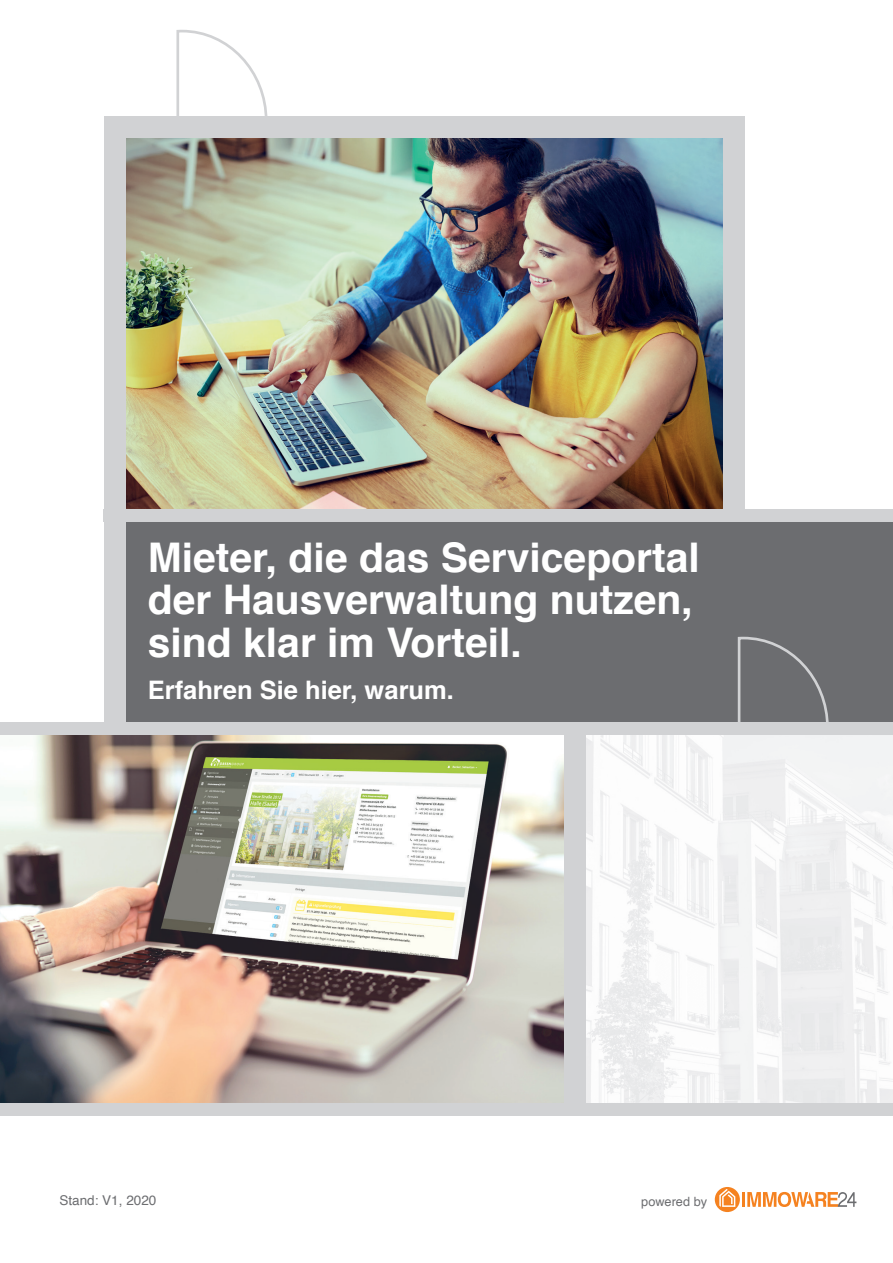
<style>
.page{position:relative;width:893px;height:1263px;background:#fff}
.page>*{position:absolute;margin:0;border:0;box-sizing:border-box;transform-origin:0 0}
.t1{font:700 40.8px/42.5px "Helvetica";color:#fff}
.t2{font:700 25.5px "Helvetica";color:#fff}
.t3{font:13.5px "Helvetica";color:#6c6d70}
.t4{font:12.75px "Helvetica";color:#6c6d70}
</style>
<div class="page">
<img style="left:585px;top:734px;width:308px;height:369px">
<img style="left:0;top:734px;width:564px;height:369px">
<img style="left:125px;top:137px;width:598px;height:372px">
<div style="left:104px;top:116px;width:638px;height:21px;background:#d1d2d4"></div>
<div style="left:715px;top:1187px;width:25px;height:25px;background:#f58220;border-radius:50%"></div>
<hr style="left:742px;top:1192px;width:3px;height:15px;background:#f58220">
<svg style="left:719px;top:1189px;width:16px;height:18px"></svg>
<svg style="left:747px;top:1192px;width:109px;height:15px"></svg>
<svg style="left:176px;top:29px;width:92px;height:87px"></svg>
<div style="left:122px;top:513px;width:771px;height:215px;background:#6c6d70"></div>
<div style="left:104px;top:509px;width:789px;height:13px;background:#d1d2d4"></div>
<div style="left:104px;top:116px;width:21px;height:616px;background:#d1d2d4"></div>
<div style="left:0;top:722px;width:893px;height:12px;background:#d1d2d4"></div>
<div style="left:723px;top:116px;width:21px;height:405px;background:#d1d2d4"></div>
<div style="left:0;top:1103px;width:893px;height:13px;background:#d1d2d4"></div>
<div style="left:564px;top:725px;width:21px;height:388px;background:#d1d2d4"></div>
<svg style="left:737px;top:636px;width:92px;height:86px"></svg>
<p class="t1" style="left:148px;top:536px;width:554px">Mieter, die das Serviceportal der Hausverwaltung nutzen, sind klar im Vorteil.</p>
<p class="t2" style="left:148px;top:669px;width:308px">Erfahren Sie hier, warum.</p>
<p class="t3" style="left:60px;top:1190px;width:98px">Stand: V1, 2020</p>
<p class="t4" style="left:641px;top:1192px;width:67px">powered by</p>
</div>
